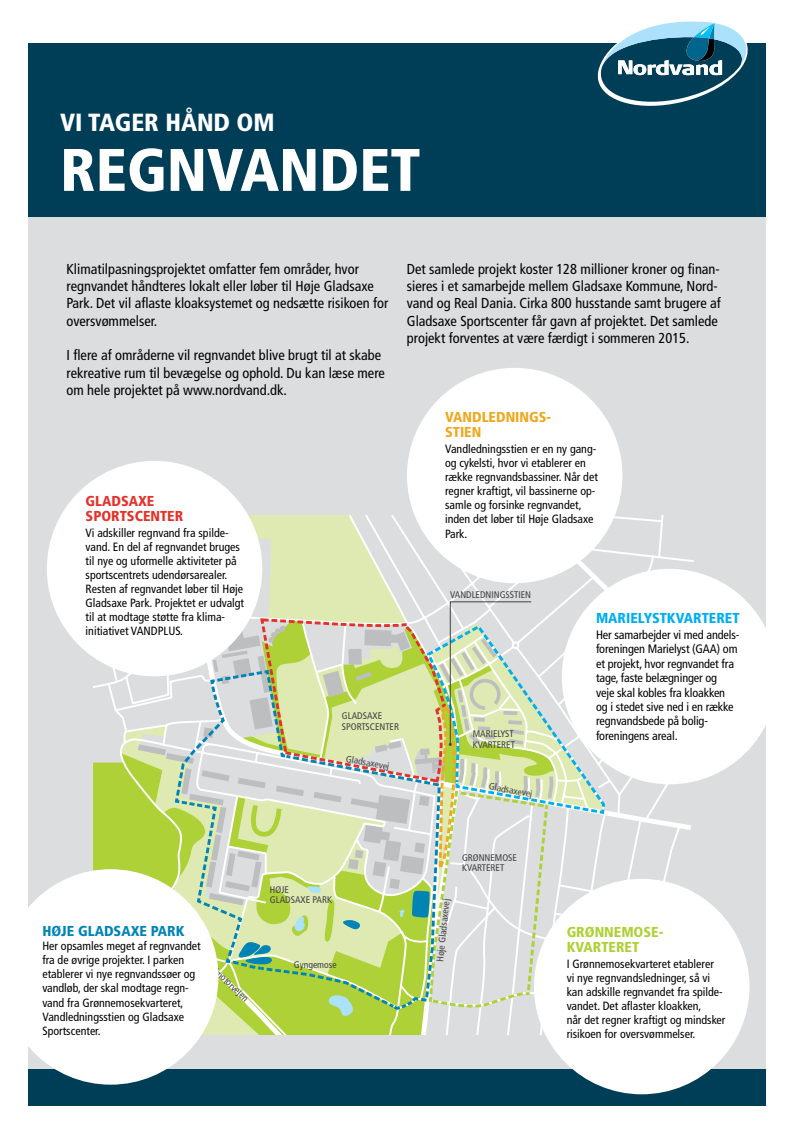
<style>
.page{position:relative;width:794px;height:1134px;background:#fff}
.page>*{position:absolute;margin:0;border:0;box-sizing:border-box;transform-origin:0 0}
.t1{font:900 condensed 60px "Frutiger";color:#fff}
.t2{font:900 condensed 50.6px "Frutiger";color:#fff}
.t3{font:900 condensed 24.8px "Frutiger";color:#fff}
.t4{font:900 condensed 22.84px "Frutiger";color:#fff}
.t5{font:condensed 14.4px/17.3px "Frutiger";color:#000}
.t6{font:900 condensed 14.4px/15.2px "Frutiger";color:#add136}
.t7{font:900 condensed 14.4px/15.2px "Frutiger";color:#e3322b}
.t8{font:900 condensed 14.4px "Frutiger";color:#efa81f}
.t9{font:900 condensed 14.4px "Frutiger";color:#00aeef}
.t10{font:900 condensed 14.4px "Frutiger";color:#0084b6}
.t11{font:condensed 12.24px/14.4px "Frutiger";letter-spacing:-.01em;color:#000}
.t12{font:condensed 11.96px/14px "Frutiger";color:#000}
.t13{font:condensed 9.6px/10.4px "Frutiger";color:#414042}
</style>
<div class="page">
<div style="left:28px;top:193px;width:737px;height:893px;background:#dcddde"></div>
<div style="left:28px;top:43px;width:737px;height:173px;background:#003d56"></div>
<svg style="left:598px;top:21px;width:149px;height:85px"></svg>
<svg style="left:93px;top:512px;width:609px;height:523px"></svg>
<div style="left:28px;top:1069px;width:737px;height:36px;background:#003d56"></div>
<svg style="left:138px;top:601px;width:468px;height:417px"></svg>
<div style="left:3px;top:869px;width:215px;height:216px;background:#fff;border-radius:50%"></div>
<div style="left:562px;top:569px;width:215px;height:215px;background:#fff;border-radius:50%"></div>
<div style="left:534px;top:879px;width:215px;height:215px;background:#fff;border-radius:50%"></div>
<div style="left:407px;top:368px;width:215px;height:215px;background:#fff;border-radius:50%"></div>
<div style="left:47px;top:461px;width:215px;height:215px;background:#fff;border-radius:50%"></div>
<h3 class="t3" style="left:60px;top:107px;width:216px">VI TAGER HÅND OM</h3>
<h1 class="t1" style="left:60px;top:134px;width:362px">REGNVANDET</h1>
<h3 class="t4" style="left:62px;top:108px;width:298px">OKTOBER 2013 – MARTS 2014</h3>
<h2 class="t2" style="left:62px;top:133px;width:386px">HER ARBEJDER VI</h2>
<p class="t5" style="left:66px;top:260px;width:323px">Klimatilpasningsprojektet omfatter fem områder, hvor regnvandet håndteres lokalt eller løber til Høje Gladsaxe Park. Det vil aflaste kloaksystemet og nedsætte risikoen for oversvømmelser.</p>
<p class="t5" style="left:66px;top:347px;width:320px">I flere af områderne vil regnvandet blive brugt til at skabe rekreative rum til bevægelse og ophold. Du kan læse mere om hele projektet på www.nordvand.dk.</p>
<p class="t7" style="left:86px;top:494px;width:99px">GLADSAXE<br>SPORTSCENTER</p>
<p class="t12" style="left:86px;top:526px;width:160px">Vi adskiller regnvand fra spilde&shy;vand. En del af regnvandet bruges til nye og uformelle aktiviteter på sportscentrets udendørsarealer.<br>Resten af regnvandet løber til Høje Gladsaxe Park. Projektet er udvalgt til at modtage støtte fra klima&shy;initiativet VANDPLUS.</p>
<p class="t13" style="left:342px;top:711px;width:56px">Gladsaxe<br>Sportscenter</p>
<p class="t13" style="left:347px;top:753px;width:46px;rotate:11deg">Gladsaxevej</p>
<p class="t5" style="left:407px;top:260px;width:315px">Det samlede projekt koster 128 millioner kroner og finan&shy;sieres i et samarbejde mellem Gladsaxe Kommune, Nord&shy;vand og Real Dania. Cirka 800 husstande samt brugere af Gladsaxe Sportscenter får gavn af projektet. Det samlede projekt forventes at være færdigt i sommeren 2015.</p>
<p class="t8" style="left:445px;top:408px;width:53px">VAN DLEDNINGS</p>
<p class="t8" style="left:546px;top:408px;width:6px">-</p>
<p class="t8" style="left:445px;top:423px;width:7px">-STIEN</p>
<p class="t12" style="left:445px;top:441px;width:154px">Vandledningsstien er en ny gang&shy;og cykelsti, hvor vi etablerer en række regnvandsbassiner. Når det regner kraftigt, vil bassinerne op&shy;samle og forsinke regnvandet, inden det løber til Høje Gladsaxe</p>
<p class="t12" style="left:445px;top:527px;width:24px">Park.</p>
<p class="t13" style="left:450px;top:589px;width:36px">Vandledningss</p>
<p class="t13" style="left:514px;top:589px;width:17px">tien</p>
<p class="t13" style="left:473px;top:729px;width:44px">Mari elyst kvarteret</p>
<p class="t13" style="left:490px;top:781px;width:46px;rotate:11deg">Gladsaxevej</p>
<p class="t9" style="left:596px;top:609px;width:145px">MARIELYSTKVARTERET</p>
<p class="t11" style="left:596px;top:628px;width:145px">Her samarbejder vi med andels&shy;foreningen Marielyst (GAA) om et projekt, hvor regnvandet fra tage, faste belægninger og<br>veje skal kobles fra kloakken og i stedet sive ned i en række regnvandsbede på bolig&shy;foreningens areal.</p>
<p class="t10" style="left:42px;top:923px;width:63px">HØJE GLADSA</p>
<p class="t10" style="left:131px;top:923px;width:38px">XE PARK</p>
<p class="t12" style="left:42px;top:939px;width:160px">Her opsamles meget af regnvandet fra de øvrige projekter. I parken etablerer vi nye regnvandssøer og vandløb, der skal modtage regn&shy;vand fra Grønnemosekvarteret,<br>Vandledningsstien og Gladsaxe<br>Sportscenter.</p>
<p class="t13" style="left:200px;top:948px;width:71px;rotate:43deg">Hillerødmotorvejen</p>
<p class="t13" style="left:270px;top:884px;width:58px">Høje<br>Gladsaxe Park</p>
<p class="t13" style="left:294px;top:959px;width:44px">Gyngemose</p>
<p class="t13" style="left:462px;top:852px;width:56px">Grønn emose kvarteret</p>
<p class="t13" style="left:435px;top:961px;width:65px;rotate:-84deg">Høje Gladsaxevej</p>
<p class="t6" style="left:566px;top:924px;width:37px">GRØNNEMOSE-<br>KVARTERET</p>
<p class="t12" style="left:566px;top:956px;width:160px">I Grønnemosekvarteret etablerer<br>vi nye regnvandsledninger, så vi kan adskille regnvandet fra spilde&shy;vandet. Det aflaster kloakken,<br>når det regner kraftigt og mindsker risikoen for oversvømmelser.</p>
</div>
